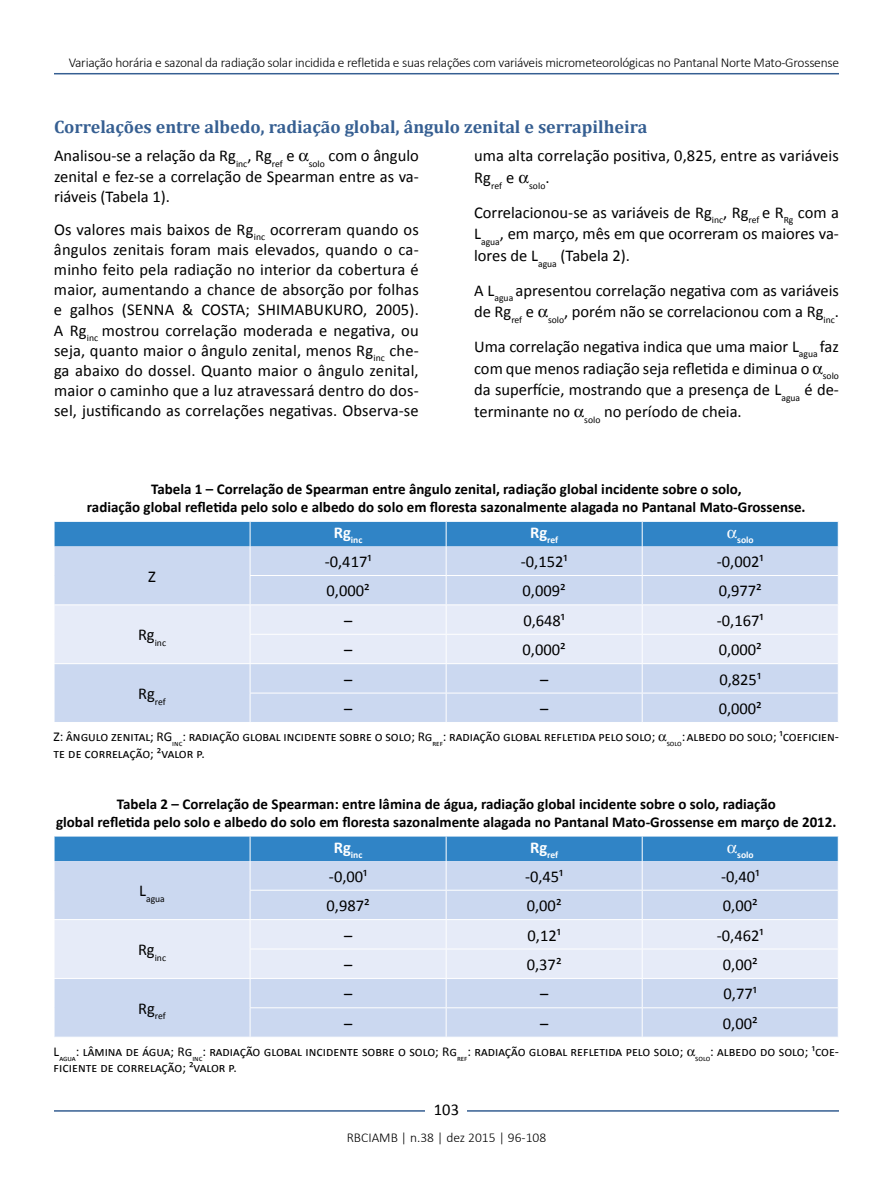
<style>
.page{position:relative;width:893px;height:1191px;background:#fff}
.page>*{position:absolute;margin:0;border:0;box-sizing:border-box;transform-origin:0 0}
.t1{font:700 18px "Cambria";color:#365f92}
.t2{font:16.5px/20.2px "Calibri";color:#000;text-align:justify}
.t3{font:700 15px/18px "Calibri";color:#000;text-align:center}
.t4{font:13.5px/16.2px "Calibri";color:#000}
.t5{font:300 13.5px "Calibri";letter-spacing:-.02em;color:#000}
.t6{font:300 13.5px "Calibri";color:#000}
.t7{font:9.6px "Calibri";color:#000}
.t8{font:700 9.6px "Calibri";color:#fff}
</style>
<div class="page">
<hr style="left:54px;top:73px;width:785px;height:1px;background:#365f92">
<hr style="left:54px;top:1110px;width:785px;height:1px;background:#365f92">
<div style="left:426px;top:1096px;width:41px;height:26px;background:#fff"></div>
<svg style="left:54px;top:521px;width:785px;height:201px;background:#c1d4ed"></svg>
<svg style="left:54px;top:836px;width:785px;height:200px;background:#c1d4ed"></svg>
<p class="t5" style="left:69px;top:54px;width:772px">Variação horária e sazonal da radiação solar incidida e refletida e suas relações com variáveis micrometeorológicas no Pantanal Norte Mato-Grossense</p>
<p class="t1" style="left:54px;top:114px;width:595px">Correlações entre albedo, radiação global, ângulo zenital e serrapilheira</p>
<p class="t2" style="left:54px;top:146px;width:366px">Analisou-se a relação da Rg<sub>inc</sub>, Rg<sub>ref</sub> e <sub>solo</sub> com o ângulo zenital e fez-se a correlação de Spearman entre as va&shy;riáveis (Tabela 1).</p>
<p class="t2" style="left:54px;top:219px;width:366px">Os valores mais baixos de Rg<sub>inc</sub> ocorreram quando os ângulos zenitais foram mais elevados, quando o ca&shy;minho feito pela radiação no interior da cobertura é maior, aumentando a chance de absorção por folhas e galhos (SENNA &amp; COSTA; SHIMABUKURO, 2005).<br>A Rg<sub>inc</sub> mostrou correlação moderada e negativa, ou seja, quanto maior o ângulo zenital, menos Rg<sub>inc</sub> che&shy;ga abaixo do dossel. Quanto maior o ângulo zenital, maior o caminho que a luz atravessará dentro do dos&shy;sel, justificando as correlações negativas. Observa-se</p>
<p class="t2" style="left:474px;top:146px;width:366px">uma alta correlação positiva, 0,825, entre as variáveis</p>
<p class="t7" style="left:474px;top:179px;width:77px"><sup>Rg</sup>ref <sup>e</sup> solo<sup>.</sup></p>
<p class="t2" style="left:474px;top:201px;width:366px;line-height:21.8px">Correlacionou-se as variáveis de Rg<sub>inc</sub>, Rg<sub>ref</sub> e R<sub>Rg</sub> com a L<sub>agua</sub>, em março, mês em que ocorreram os maiores va&shy;lores de L<sub>agua</sub> (Tabela 2).</p>
<p class="t2" style="left:474px;top:279px;width:366px;line-height:21.8px">A L<sub>agua</sub> apresentou correlação negativa com as variáveis de Rg<sub>ref</sub> e <sub>solo</sub>, porém não se correlacionou com a Rg<sub>inc</sub>.</p>
<p class="t2" style="left:474px;top:335px;width:366px;line-height:21.8px">Uma correlação negativa indica que uma maior L<sub>agua</sub> faz com que menos radiação seja refletida e diminua o <sub>solo </sub>da superfície, mostrando que a presença de L<sub>agua</sub> é de&shy;terminante no <sub>solo</sub> no período de cheia.</p>
<p class="t3" style="left:87px;top:480px;width:720px">Tabela 1 – Correlação de Spearman entre ângulo zenital, radiação global incidente sobre o solo,<br>radiação global refletida pelo solo e albedo do solo em floresta sazonalmente alagada no Pantanal Mato-Grossense.</p>
<p class="t2" style="left:148px;top:566px;width:9px">Z</p>
<p class="t7" style="left:138px;top:636px;width:30px"><sup>Rg</sup>inc</p>
<p class="t7" style="left:138px;top:695px;width:29px"><sup>Rg</sup>ref</p>
<p class="t8" style="left:334px;top:534px;width:30px"><sup>Rg</sup>inc</p>
<p class="t8" style="left:530px;top:534px;width:30px"><sup>Rg</sup>ref</p>
<p class="t8" style="left:737px;top:534px;width:18px">solo</p>
<p class="t2" style="left:325px;top:551px;width:48px">-0,417¹</p>
<p class="t2" style="left:521px;top:551px;width:48px">-0,152¹</p>
<p class="t2" style="left:717px;top:551px;width:48px">-0,002¹</p>
<p class="t2" style="left:327px;top:581px;width:45px">0,000²</p>
<p class="t2" style="left:523px;top:581px;width:45px">0,009²</p>
<p class="t2" style="left:719px;top:581px;width:45px">0,977²</p>
<p class="t2" style="left:344px;top:610px;width:10px">–</p>
<p class="t2" style="left:523px;top:610px;width:43px">0,648¹</p>
<p class="t2" style="left:717px;top:610px;width:48px">-0,167¹</p>
<p class="t2" style="left:344px;top:639px;width:10px">–</p>
<p class="t2" style="left:523px;top:639px;width:45px">0,000²</p>
<p class="t2" style="left:719px;top:639px;width:45px">0,000²</p>
<p class="t2" style="left:344px;top:669px;width:10px">–</p>
<p class="t2" style="left:540px;top:669px;width:10px">–</p>
<p class="t2" style="left:719px;top:669px;width:43px">0,825¹</p>
<p class="t2" style="left:344px;top:698px;width:10px">–</p>
<p class="t2" style="left:540px;top:698px;width:10px">–</p>
<p class="t2" style="left:719px;top:698px;width:45px">0,000²</p>
<p class="t4" style="left:54px;top:729px;width:787px">Z: ângulo zenital; RG<sub>inc</sub>: radiação global incidente sobre o solo; Rg<sub>ref</sub>: radiação global refletida pelo solo; <sub>solo</sub>:albedo do solo; ¹coeficien&shy;te de correlação; ²valor p.</p>
<p class="t3" style="left:56px;top:795px;width:782px">Tabela 2 – Correlação de Spearman: entre lâmina de água, radiação global incidente sobre o solo, radiação<br>global refletida pelo solo e albedo do solo em floresta sazonalmente alagada no Pantanal Mato-Grossense em março de 2012.</p>
<p class="t7" style="left:139px;top:892px;width:27px"><sup>L</sup>agua</p>
<p class="t7" style="left:138px;top:951px;width:30px"><sup>Rg</sup>inc</p>
<p class="t7" style="left:138px;top:1010px;width:29px"><sup>Rg</sup>ref</p>
<p class="t8" style="left:334px;top:849px;width:30px"><sup>Rg</sup>inc</p>
<p class="t8" style="left:530px;top:849px;width:30px"><sup>Rg</sup>ref</p>
<p class="t8" style="left:737px;top:849px;width:18px">solo</p>
<p class="t2" style="left:329px;top:866px;width:40px">-0,00¹</p>
<p class="t2" style="left:525px;top:866px;width:40px">-0,45¹</p>
<p class="t2" style="left:721px;top:866px;width:40px">-0,40¹</p>
<p class="t2" style="left:327px;top:895px;width:45px">0,987²</p>
<p class="t2" style="left:527px;top:895px;width:36px">0,00²</p>
<p class="t2" style="left:723px;top:895px;width:36px">0,00²</p>
<p class="t2" style="left:344px;top:925px;width:10px">–</p>
<p class="t2" style="left:527px;top:925px;width:35px">0,12¹</p>
<p class="t2" style="left:717px;top:925px;width:48px">-0,462¹</p>
<p class="t2" style="left:344px;top:954px;width:10px">–</p>
<p class="t2" style="left:527px;top:954px;width:36px">0,37²</p>
<p class="t2" style="left:723px;top:954px;width:36px">0,00²</p>
<p class="t2" style="left:344px;top:983px;width:10px">–</p>
<p class="t2" style="left:540px;top:983px;width:10px">–</p>
<p class="t2" style="left:724px;top:983px;width:35px">0,77¹</p>
<p class="t2" style="left:344px;top:1013px;width:10px">–</p>
<p class="t2" style="left:540px;top:1013px;width:10px">–</p>
<p class="t2" style="left:723px;top:1013px;width:36px">0,00²</p>
<p class="t4" style="left:54px;top:1043px;width:787px">L<sub>agua</sub>: lâmina de água; Rg<sub>inc</sub>: radiação global incidente sobre o solo; Rg<sub>ref</sub>: radiação global refletida pelo solo; <sub>solo</sub>: albedo do solo; ¹coe&shy;ficiente de correlação; ²valor p.</p>
<p class="t2" style="left:434px;top:1099px;width:27px">103</p>
<p class="t6" style="left:347px;top:1129px;width:201px">RBCIAMB | n.38 | dez 2015 | 96-108</p>
</div>
